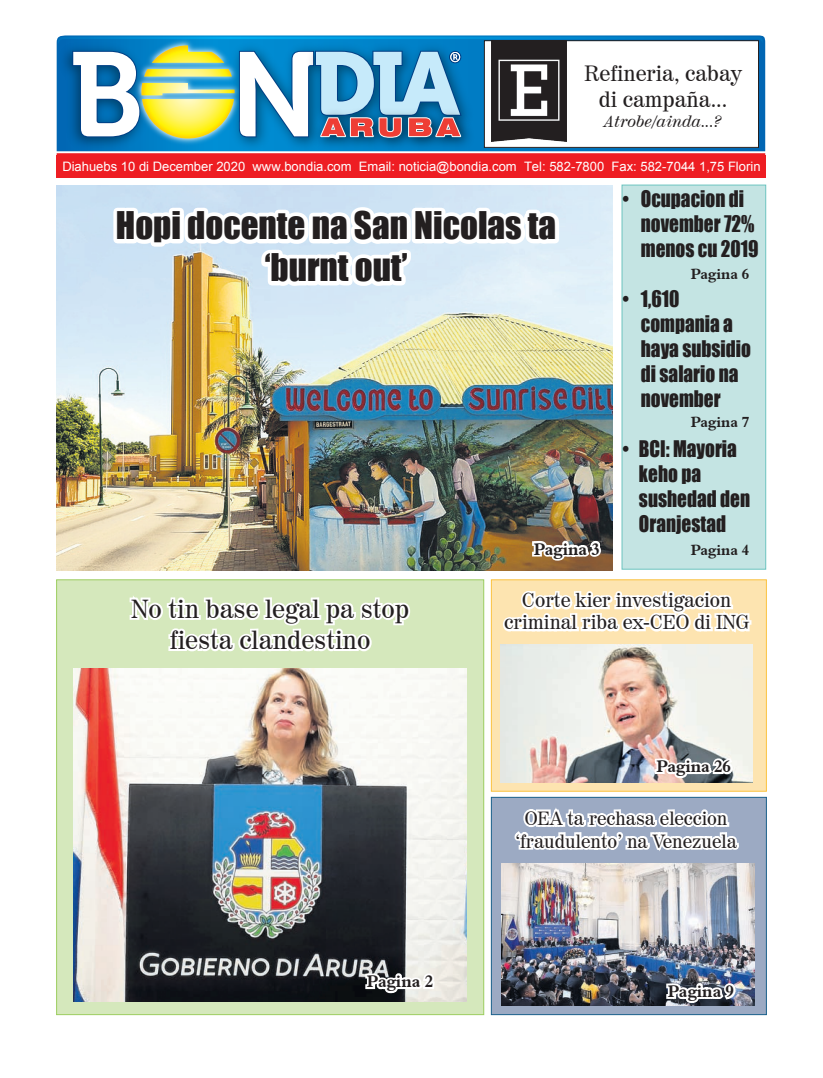
<style>
.page{position:relative;width:823px;height:1078px;background:#fff}
.page>*{position:absolute;margin:0;border:0;box-sizing:border-box;transform-origin:0 0}
.t1{font:35px/42px "Impact";color:#231f20;text-align:center}
.t2{font:26px/31.2px "Century 725 BT";color:#231f20;text-align:center}
.t3{font:22px/26.4px "Century 725 BT";color:#231f20;text-align:center}
.t4{font:21px/25px "Impact";color:#231f20;scale:.92 1}
.t5{font:20px/22px "Century 725 BT";color:#231f20;text-align:center}
.t6{font:19px/22.8px "Century 725 BT";color:#231f20;text-align:center}
.t7{font:17px "Aldine 401 BT Bold A";color:#231f20}
.t8{font:italic 16px "Century 725 BT";color:#231f20}
.t9{font:15px "Aldine 401 BT Bold A";color:#231f20}
.t10{font:13px "Arial";color:#fff}
</style>
<div class="page">
<svg style="left:59px;top:35px;width:705px;height:116px;background:#1e87c7"></svg>
<img style="left:56px;top:139px;width:97px;height:16px">
<img style="left:133px;top:139px;width:93px;height:8px">
<img style="left:226px;top:139px;width:81px;height:13px">
<img style="left:307px;top:139px;width:172px;height:13px">
<svg style="left:56px;top:37px;width:706px;height:102px"></svg>
<img style="left:56px;top:185px;width:556px;height:385px">
<svg style="left:57px;top:153px;width:707px;height:153px"></svg>
<img style="left:529px;top:398px;width:75px;height:165px">
<div style="left:621px;top:185px;width:144px;height:384px;background:#c4e4e3;border:1px solid #6cc4c0"></div>
<div style="left:491px;top:579px;width:275px;height:212px;background:#fde4b0;border:1px solid #fbc23f"></div>
<div style="left:56px;top:579px;width:427px;height:435px;background:#d5e8bc;border:1px solid #9ccd5f"></div>
<img style="left:73px;top:668px;width:393px;height:333px">
<svg style="left:129px;top:596px;width:281px;height:56px"></svg>
<svg style="left:500px;top:591px;width:253px;height:190px;background:#e3dbd0"></svg>
<div style="left:491px;top:797px;width:275px;height:217px;background:#9caac3;border:1px solid #185f8a"></div>
<img style="left:501px;top:863px;width:252px;height:142px">
<img style="left:511px;top:808px;width:230px;height:197px">
<svg style="left:362px;top:830px;width:75px;height:166px;background:#828385"></svg>
<div style="left:484px;top:41px;width:274px;height:106px;background:#fff"></div>
<div style="left:484px;top:40px;width:274px;height:108px;border:1px solid #231f20"></div>
<img style="left:491px;top:41px;width:75px;height:100px">
<div style="left:57px;top:155px;width:708px;height:23px;background:#ee1d23"></div>
<p class="t3" style="left:584px;top:60px;width:159px">Refineria, cabay di campaña...</p>
<p class="t8" style="left:604px;top:111px;width:119px">Atrobe/ainda...?</p>
<p class="t10" style="left:62px;top:158px;width:699px">Diahuebs 10 di December 2020 www.bondia.com Email: noticia@bondia.com Tel: 582-7800 Fax: 582-7044 1,75 Florin</p>
<h1 class="t1" style="left:116px;top:204px;width:441px">Hopi docente na San Nicolas ta ‘burnt out’</h1>
<p class="t7" style="left:533px;top:538px;width:68px">Pagina 3</p>
<p class="t4" style="left:640px;top:186px;width:129px;text-indent:-18px">• Ocupacion di november 72% menos cu 2019</p>
<p class="t4" style="left:640px;top:286px;width:121px;text-indent:-18px">• 1,610 compania a haya subsidio di salario na november</p>
<p class="t4" style="left:638px;top:435px;width:122px;text-indent:-16px">• BCI: Mayoria keho pa sushedad den<br>Oranjestad</p>
<p class="t9" style="left:690px;top:265px;width:60px">Pagina 6</p>
<p class="t9" style="left:690px;top:412px;width:60px">Pagina 7</p>
<p class="t9" style="left:690px;top:540px;width:60px">Pagina 4</p>
<p class="t2" style="left:131px;top:592px;width:279px">No tin base legal pa stop fiesta clandestino</p>
<p class="t5" style="left:504px;top:588px;width:247px">Corte kier investigacion criminal riba ex-CEO di ING</p>
<p class="t7" style="left:367px;top:970px;width:68px">Pagina 2</p>
<p class="t7" style="left:656px;top:755px;width:76px">Pagina 26</p>
<p class="t6" style="left:515px;top:806px;width:223px">OEA ta rechasa eleccion ‘fraudulento’ na Venezuela</p>
<p class="t7" style="left:667px;top:980px;width:68px">Pagina 9</p>
</div>
